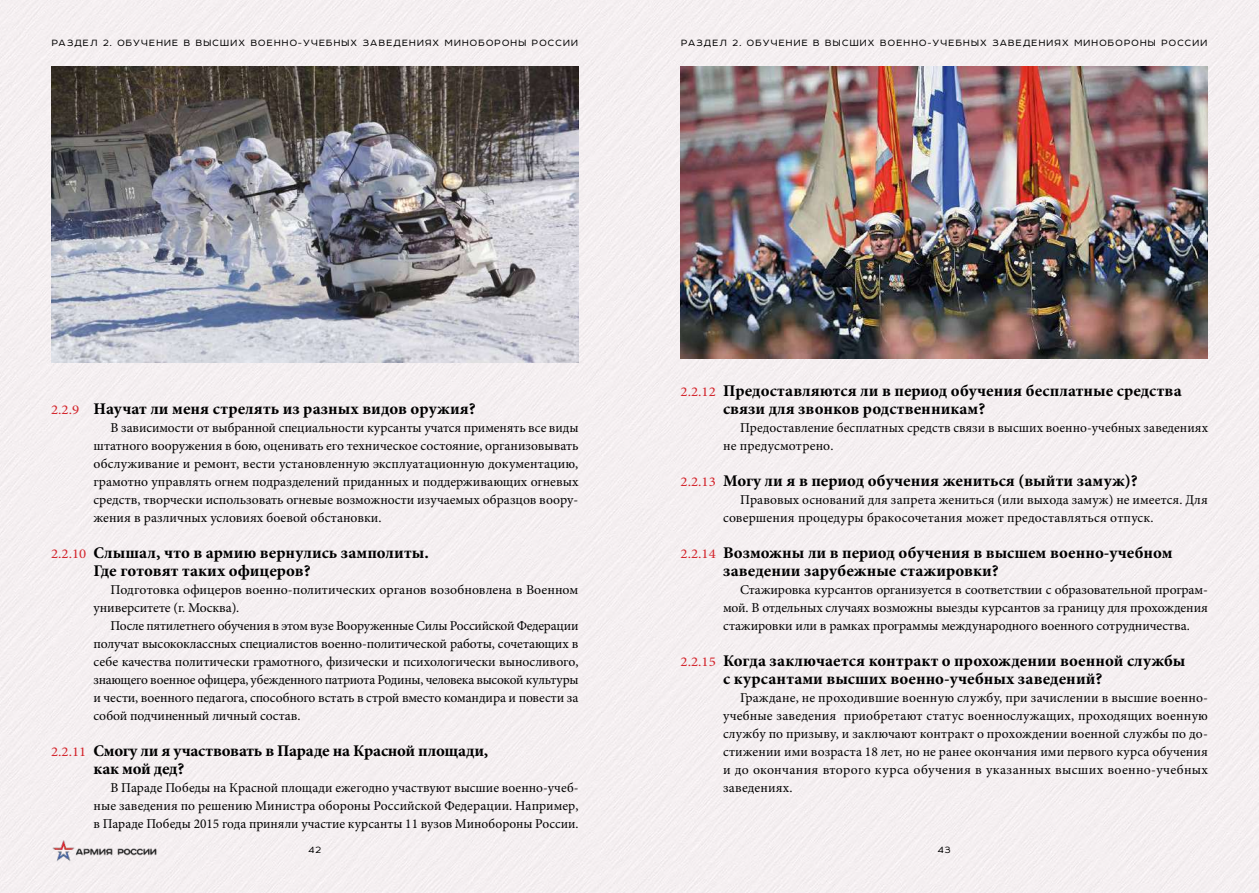
<style>
.page{position:relative;width:1259px;height:893px;background:#f4eff1}
.page>*{position:absolute;margin:0;border:0;box-sizing:border-box;transform-origin:0 0}
.t1{font:700 condensed 16.5px/18px "Minion Pro";color:#000;scale:1.1 1}
.t2{font:13.5px/18px "Minion Pro";letter-spacing:.005em;color:#000;text-align:justify}
.t3{font:10.5px "Room";letter-spacing:.12em;color:#000}
.s1{font-weight:400;font-stretch:normal;font-size:13.5px;color:#d3232a}
</style>
<div class="page">
<img style="left:52px;top:838px;width:106px;height:23px">
<img style="left:51px;top:66px;width:527px;height:297px">
<img style="left:680px;top:66px;width:528px;height:293px">
<p class="t3" style="left:52px;top:37px;width:527px">РАЗДЕЛ 2. ОБУЧЕНИЕ В ВЫСШИХ ВОЕННО-УЧЕБНЫХ ЗАВЕДЕНИЯХ МИНОБОРОНЫ РОССИИ</p>
<p class="t3" style="left:681px;top:37px;width:527px">РАЗДЕЛ 2. ОБУЧЕНИЕ В ВЫСШИХ ВОЕННО-УЧЕБНЫХ ЗАВЕДЕНИЯХ МИНОБОРОНЫ РОССИИ</p>
<p class="t1" style="left:51px;top:400px;width:387px"><span class="s1">2.2.9</span> Научат ли меня стрелять из разных видов оружия?</p>
<p class="t2" style="left:94px;top:419px;width:486px;text-indent:17px">В зависимости от выбранной специальности курсанты учатся применять все виды штатного вооружения в бою, оценивать его техническое состояние, организовывать обслуживание и ремонт, вести установленную эксплуатационную документацию, грамотно управлять огнем подразделений приданных и поддерживающих огневых средств, творчески использовать огневые возможности изучаемых образцов воору&shy;жения в различных условиях боевой обстановки.</p>
<p class="t1" style="left:94px;top:544px;width:306px;text-indent:-43px"><span class="s1">2.2.10</span> Слышал, что в армию вернулись замполиты.<br>Где готовят таких офицеров?</p>
<p class="t2" style="left:94px;top:581px;width:486px;text-indent:17px">Подготовка офицеров военно-политических органов возобновлена в Военном университете (г. Москва).</p>
<p class="t2" style="left:94px;top:617px;width:486px;text-indent:17px">После пятилетнего обучения в этом вузе Вооруженные Силы Российской Федерации получат высококлассных специалистов военно-политической работы, сочетающих в себе качества политически грамотного, физически и психологически выносливого, знающего военное офицера, убежденного патриота Родины, человека высокой культуры и чести, военного педагога, способного встать в строй вместо командира и повести за собой подчиненный личный состав.</p>
<p class="t1" style="left:94px;top:742px;width:360px;text-indent:-43px"><span class="s1">2.2.11</span> Смогу ли я участвовать в Параде на Красной площади, как мой дед?</p>
<p class="t2" style="left:94px;top:779px;width:486px;text-indent:17px">В Параде Победы на Красной площади ежегодно участвуют высшие военно-учеб&shy;ные заведения по решению Министра обороны Российской Федерации. Например, в Параде Победы 2015 года приняли участие курсанты 11 вузов Минобороны России.</p>
<p class="t1" style="left:723px;top:382px;width:418px;text-indent:-43px"><span class="s1">2.2.12</span> Предоставляются ли в период обучения бесплатные средства связи для звонков родственникам?</p>
<p class="t2" style="left:723px;top:419px;width:486px;text-indent:17px">Предоставление бесплатных средств связи в высших военно-учебных заведениях не предусмотрено.</p>
<p class="t1" style="left:680px;top:472px;width:417px"><span class="s1">2.2.13</span> Могу ли я в период обучения жениться (выйти замуж)?</p>
<p class="t2" style="left:723px;top:491px;width:486px;text-indent:17px">Правовых оснований для запрета жениться (или выхода замуж) не имеется. Для совершения процедуры бракосочетания может предоставляться отпуск.</p>
<p class="t1" style="left:723px;top:544px;width:410px;text-indent:-43px"><span class="s1">2.2.14</span> Возможны ли в период обучения в высшем военно-учебном заведении зарубежные стажировки?</p>
<p class="t2" style="left:723px;top:581px;width:486px;text-indent:17px">Стажировка курсантов организуется в соответствии с образовательной програм&shy;мой. В отдельных случаях возможны выезды курсантов за границу для прохождения стажировки или в рамках программы международного военного сотрудничества.</p>
<p class="t1" style="left:723px;top:652px;width:422px;text-indent:-43px"><span class="s1">2.2.15</span> Когда заключается контракт о прохождении военной службы с курсантами высших военно-учебных заведений?</p>
<p class="t2" style="left:723px;top:689px;width:486px;text-indent:17px">Граждане, не проходившие военную службу, при зачислении в высшие военно&shy;учебные заведения приобретают статус военнослужащих, проходящих военную службу по призыву, и заключают контракт о прохождении военной службы по до&shy;стижении ими возраста 18 лет, но не ранее окончания ими первого курса обучения и до окончания второго курса обучения в указанных высших военно-учебных заведениях.</p>
<p class="t3" style="left:308px;top:844px;width:14px">42</p>
<p class="t3" style="left:938px;top:844px;width:14px">43</p>
</div>
